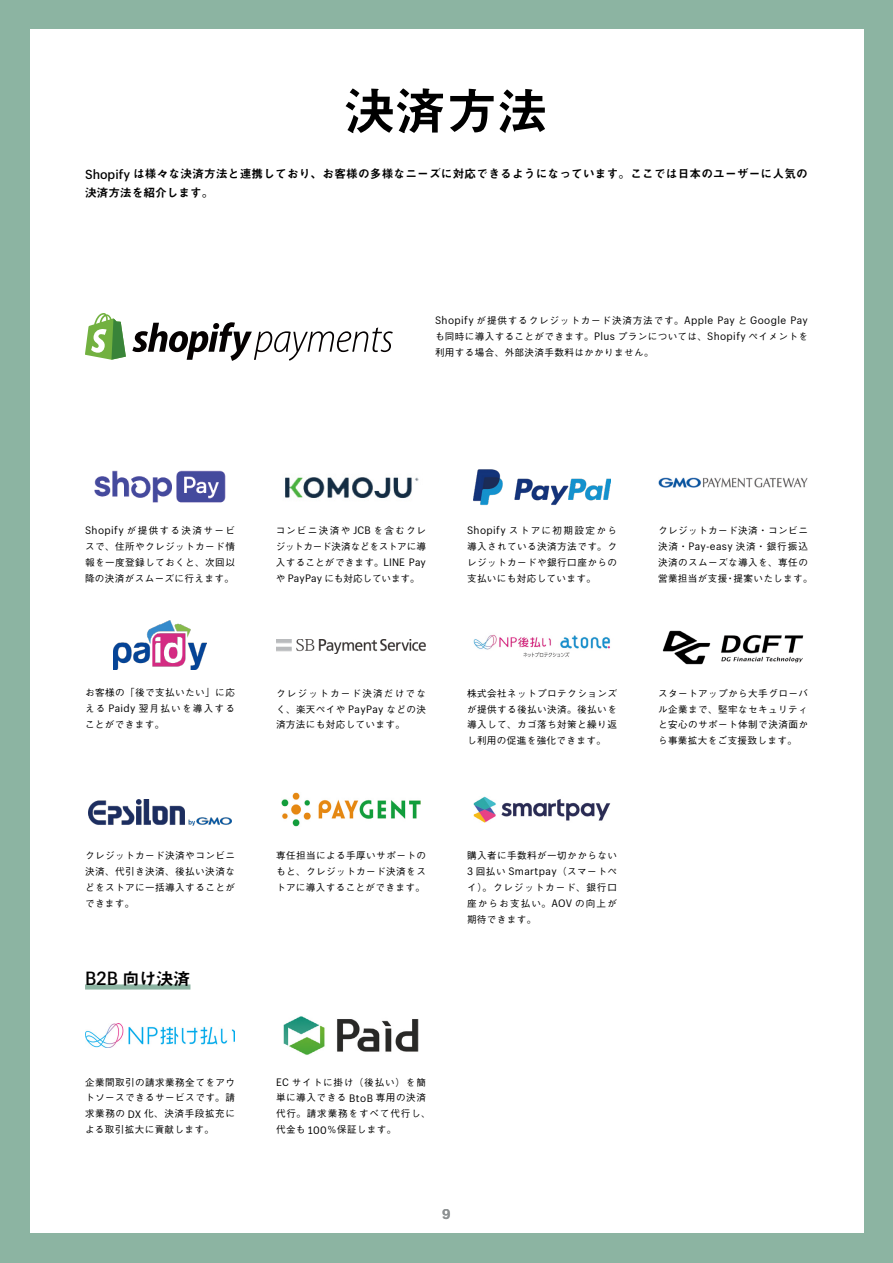
<style>
.page{position:relative;width:893px;height:1263px;background:#8cb4a2}
.page>*{position:absolute;margin:0;border:0;box-sizing:border-box;transform-origin:0 0}
.t1{font:51px "Midashi Go Pro MB31";color:#000}
.t2{font:16.95px "Midashi Go Pro MB31";color:#000}
.t3{font:700 13.8px "Shopify Sans";color:#8d9192}
.t4{font:11.7px/19.2px "Midashi Go Pro MB31";letter-spacing:.015em;color:#000}
.t5{font:10.5px "Shopify Sans";letter-spacing:.035em;color:#000}
.t6{font:500 9.6px/15.9px "Gothic BBB Pro";letter-spacing:.05em;color:#000;text-align:justify}
.t7{font:500 9.6px/15.9px "Gothic BBB Pro";letter-spacing:.09em;color:#000}
.s1{font-family:"Shopify Sans";font-weight:500;font-size:12.9px}
.s2{font-family:"Gothic BBB Pro";font-weight:500;font-size:9.6px}
.s3{font-family:"Shopify Sans";font-weight:400;font-size:10.5px}
.s4{font-family:"Shopify Sans";font-weight:500;font-size:18.75px}
</style>
<div class="page">
<div style="left:30px;top:30px;width:833px;height:1203px;background:#fff"></div>
<div style="left:85px;top:984px;width:105px;height:5px;background:#8cb4a2"></div>
<img style="left:473px;top:469px;width:138px;height:36px">
<svg style="left:85px;top:313px;width:41px;height:47px"></svg>
<svg style="left:132px;top:322px;width:261px;height:39px"></svg>
<img style="left:285px;top:477px;width:134px;height:21px">
<img style="left:473px;top:634px;width:138px;height:23px">
<img style="left:474px;top:797px;width:136px;height:25px">
<img style="left:114px;top:621px;width:92px;height:48px">
<img style="left:662px;top:631px;width:142px;height:33px">
<img style="left:89px;top:799px;width:142px;height:26px">
<img style="left:658px;top:477px;width:150px;height:10px">
<img style="left:276px;top:639px;width:150px;height:15px">
<img style="left:282px;top:792px;width:138px;height:35px">
<img style="left:94px;top:470px;width:132px;height:33px">
<img style="left:284px;top:1016px;width:134px;height:39px">
<img style="left:86px;top:1023px;width:148px;height:24px">
<h1 class="t1" style="left:344px;top:70px;width:206px">決済方法</h1>
<p class="t4" style="left:85px;top:163px;width:724px"><span class="s1">Shopify</span> は様々な決済方法と連携しており、お客様の多様なニーズに対応できるようになっています。ここでは日本のユーザーに人気の決済方法を紹介します。</p>
<p class="t5" style="left:435px;top:312px;width:374px">Shopify <span class="s2">が提供するクレジットカード決済方法です。</span>Apple Pay <span class="s2">と</span> Google Pay</p>
<p class="t6" style="left:435px;top:327px;width:374px">も同時に導入することができます。<span class="s3">Plus</span> プランについては、<span class="s3">Shopify</span> ペイメントを利用する場合、外部決済手数料はかかりません。</p>
<p class="t6" style="left:85px;top:521px;width:151px"><span class="s3">Shopify</span> が提供する決済サービスで、住所やクレジットカード情報を一度登録しておくと、次回以降の決済がスムーズに行えます。</p>
<p class="t6" style="left:276px;top:521px;width:152px">コンビニ決済や <span class="s3">JCB</span> を含むクレジットカード決済などをストアに導入することができます。<span class="s3">LINE Pay</span>や <span class="s3">PayPay</span> にも対応しています。</p>
<p class="t6" style="left:467px;top:521px;width:151px"><span class="s3">Shopify</span> ストアに初期設定から導入されている決済方法です。クレジットカードや銀行口座からの支払いにも対応しています。</p>
<p class="t6" style="left:658px;top:521px;width:156px;text-align:left">クレジットカード決済・コンビニ決済・<span class="s3">Pay-easy</span> 決済・銀行振込決済のスムーズな導入を、専任の営業担当が支援・提案いたします。</p>
<p class="t6" style="left:85px;top:683px;width:151px">お客様の「後で支払いたい」に応える <span class="s3">Paidy</span> 翌月払いを導入することができます。</p>
<p class="t6" style="left:658px;top:684px;width:151px">スタートアップから大手グローバル企業まで、堅牢なセキュリティと安心のサポート体制で決済面から事業拡大をご支援致します。</p>
<p class="t6" style="left:467px;top:684px;width:151px">株式会社ネットプロテクションズが提供する後払い決済。後払いを導入して、カゴ落ち対策と繰り返し利用の促進を強化できます。</p>
<p class="t6" style="left:276px;top:684px;width:151px">クレジットカード決済だけでなく、楽天ペイや <span class="s3">PayPay</span> などの決済方法にも対応しています。</p>
<p class="t6" style="left:85px;top:846px;width:151px">クレジットカード決済やコンビニ決済、代引き決済、後払い決済などをストアに一括導入することができます。</p>
<h2 class="t2" style="left:85px;top:964px;width:107px"><span class="s4">B2B</span> 向け決済</h2>
<p class="t6" style="left:85px;top:1073px;width:151px">企業間取引の請求業務全てをアウトソースできるサービスです。請求業務の <span class="s3">DX</span> 化、決済手段拡充による取引拡大に貢献します。</p>
<p class="t6" style="left:276px;top:846px;width:151px">専任担当による手厚いサポートのもと、クレジットカード決済をストアに導入することができます。</p>
<p class="t6" style="left:467px;top:846px;width:151px">購入者に手数料が一切かからない</p>
<p class="t5" style="left:467px;top:863px;width:151px">3 <span class="s2">回払い</span> Smartpay<span class="s2">（スマートペ</span></p>
<p class="t6" style="left:467px;top:878px;width:151px">イ）。クレジットカード、銀行口座からお支払い。<span class="s3">AOV</span> の向上が期待できます。</p>
<p class="t7" style="left:276px;top:1073px;width:156px"><span class="s3">EC</span> サイトに掛け（後払い）を簡単に導入できる <span class="s3">BtoB</span> 専用の決済代行。請求業務をすべて代行し、代金も <span class="s3">100</span>％保証します。</p>
<h3 class="t3" style="left:442px;top:1203px;width:10px">9</h3>
</div>
